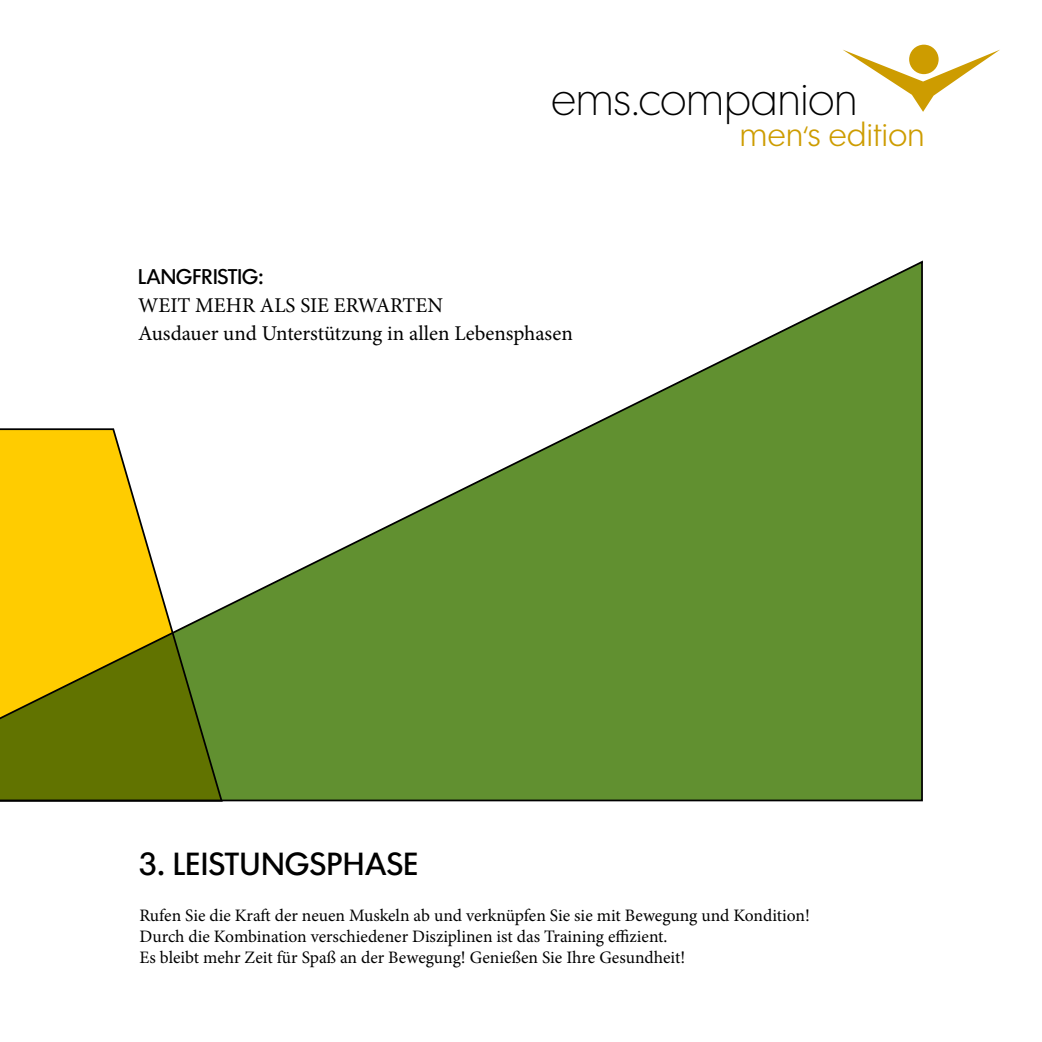
<style>
.page{position:relative;width:1042px;height:1042px;background:#fff}
.page>*{position:absolute;margin:0;border:0;box-sizing:border-box;transform-origin:0 0}
.t1{font:300 45.32px "Elletura";letter-spacing:.02em;color:#000}
.t2{font:32.2px "Elletura";letter-spacing:.015em;color:#cd9c00}
.t3{font:500 31.5px "Elletura";letter-spacing:.02em;color:#000}
.t4{font:21px/28px "Minion Pro";color:#000}
.t5{font:500 21px "Elletura";color:#000}
.t6{font:17.5px/21px "Minion Pro";color:#000}
</style>
<div class="page">
<div style="left:909px;top:45px;width:29px;height:29px;background:#cd9c00;border-radius:50%"></div>
<svg style="left:843px;top:50px;width:157px;height:62px"></svg>
<svg style="left:0;top:260px;width:923px;height:542px"></svg>
<h1 class="t1" style="left:552px;top:73px;width:307px">ems.companion</h1>
<h2 class="t2" style="left:740px;top:117px;width:186px">men‘s edition</h2>
<p class="t5" style="left:138px;top:265px;width:127px">LANGFRISTIG:</p>
<p class="t4" style="left:138px;top:292px;width:436px">WEIT MEHR ALS SIE ERWARTEN<br>Ausdauer und Unterstützung in allen Lebensphasen</p>
<h3 class="t3" style="left:139px;top:846px;width:280px">3. LEISTUNGSPHASE</h3>
<p class="t6" style="left:139px;top:905px;width:672px">Rufen Sie die Kraft der neuen Muskeln ab und verknüpfen Sie sie mit Bewegung und Kondition!<br>Durch die Kombination verschiedener Disziplinen ist das Training effizient.<br>Es bleibt mehr Zeit für Spaß an der Bewegung! Genießen Sie Ihre Gesundheit!</p>
</div>
